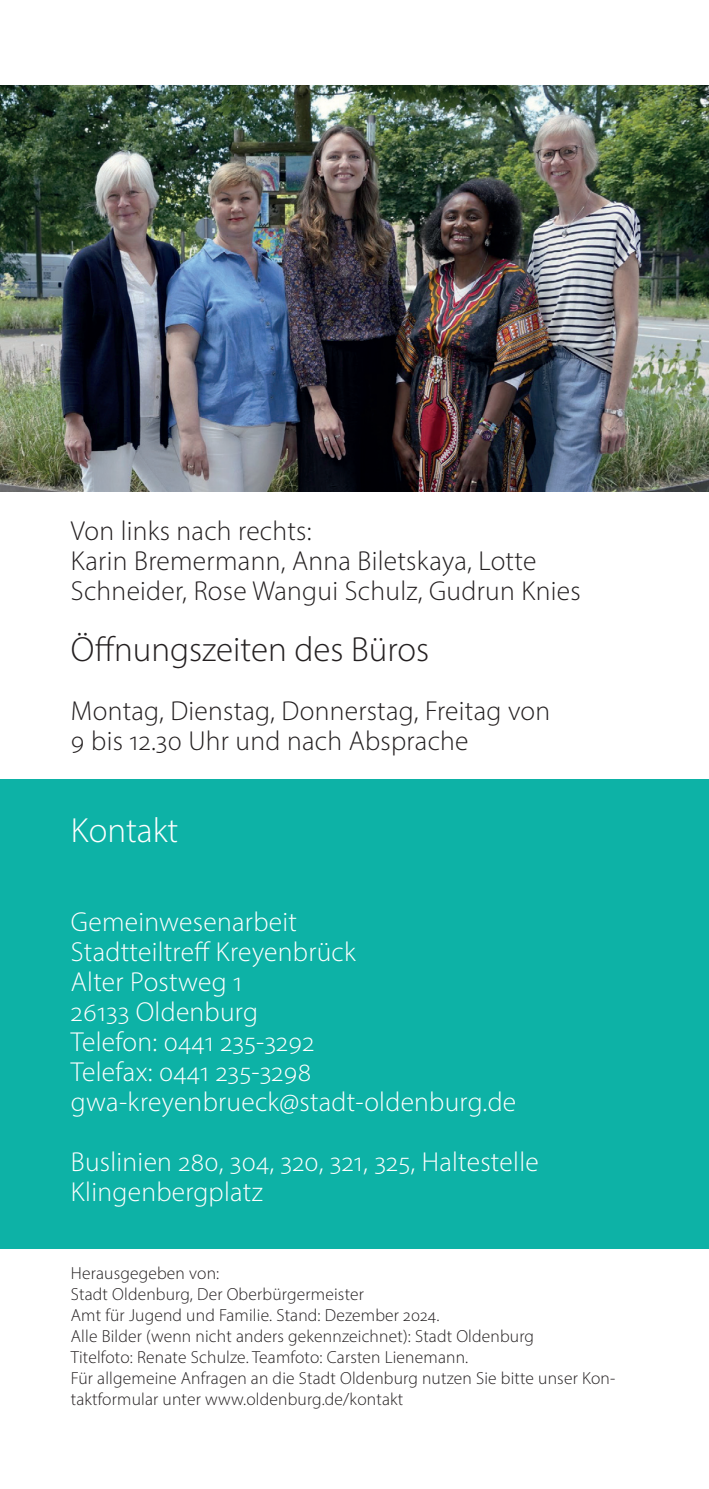
<style>
.page{position:relative;width:709px;height:1489px;background:#fff}
.page>*{position:absolute;margin:0;border:0;box-sizing:border-box;transform-origin:0 0}
.h2_hinten{font:300 35px "Myriad Pro";color:#231f20}
.h2_hinten_weiß{font:300 35px "Myriad Pro";color:#fff}
.Fließ_11_pt{font:300 27.5px/30px "Myriad Pro";letter-spacing:.01em;color:#fff}
.Fließ_11_pt-2{font:300 27.5px/30px "Myriad Pro";letter-spacing:.01em;color:#231f20}
.Herausgeber{font:300 17.5px/21px "Myriad Pro";letter-spacing:.01em;color:#231f20}
</style>
<div class="page">
<div style="left:0;top:780px;width:709px;height:468px;background:#0db2a6"></div>
<img style="left:0;top:86px;width:709px;height:405px">
<p class="Fließ_11_pt-2" style="left:71px;top:516px;width:242px">Von links nach rechts:</p>
<p class="Fließ_11_pt-2" style="left:71px;top:546px;width:511px">Karin Bremermann, Anna Biletskaya, Lotte<br>Schneider, Rose Wangui Schulz, Gudrun Knies</p>
<h2 class="h2_hinten" style="left:71px;top:628px;width:360px">Öffnungszeiten des Büros</h2>
<p class="Fließ_11_pt-2" style="left:71px;top:696px;width:481px">Montag, Dienstag, Donnerstag, Freitag von</p>
<p class="Fließ_11_pt-2" style="left:71px;top:726px;width:399px">9 bis 12.30 Uhr und nach Absprache</p>
<h2 class="h2_hinten_weiß" style="left:71px;top:808px;width:109px">Kontakt</h2>
<p class="Fließ_11_pt" style="left:71px;top:906px;width:228px">Gemeinwesenarbeit</p>
<p class="Fließ_11_pt" style="left:71px;top:936px;width:286px">Stadtteiltreff Kreyenbrück</p>
<p class="Fließ_11_pt" style="left:71px;top:966px;width:173px">Alter Postweg 1</p>
<p class="Fließ_11_pt" style="left:71px;top:996px;width:189px">26133 Oldenburg</p>
<p class="Fließ_11_pt" style="left:71px;top:1026px;width:245px">Telefon: 0441 235-3292</p>
<p class="Fließ_11_pt" style="left:71px;top:1056px;width:242px">Telefax: 0441 235-3298</p>
<p class="Fließ_11_pt" style="left:71px;top:1086px;width:447px">gwa-kreyenbrueck@stadt-oldenburg.de</p>
<p class="Fließ_11_pt" style="left:71px;top:1146px;width:469px">Buslinien 280, 304, 320, 321, 325, Haltestelle<br>Klingenbergplatz</p>
<p class="Herausgeber" style="left:71px;top:1262px;width:150px">Herausgegeben von:</p>
<p class="Herausgeber" style="left:71px;top:1283px;width:294px">Stadt Oldenburg, Der Oberbürgermeister</p>
<p class="Herausgeber" style="left:71px;top:1304px;width:370px">Amt für Jugend und Familie. Stand: Dezember 2024.</p>
<p class="Herausgeber" style="left:71px;top:1325px;width:465px">Alle Bilder (wenn nicht anders gekennzeichnet): Stadt Oldenburg</p>
<p class="Herausgeber" style="left:71px;top:1346px;width:546px">Titelfoto: Renate Schulze. Teamfoto: Carsten Lienemann.<br>Für allgemeine Anfragen an die Stadt Oldenburg nutzen Sie bitte unser Kon&shy;taktformular unter www.oldenburg.de/kontakt</p>
</div>
